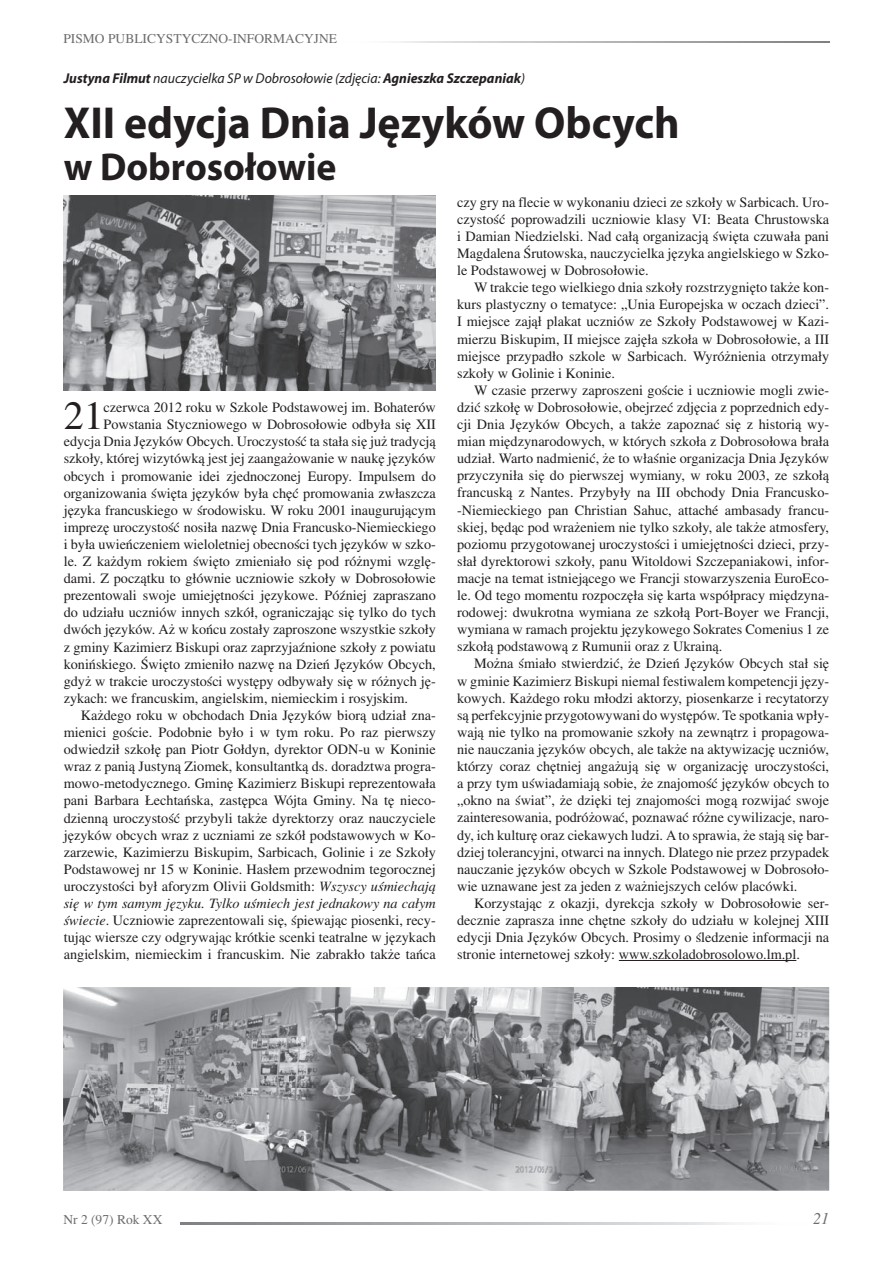
<style>
.page{position:relative;width:893px;height:1263px;background:#fff}
.page>*{position:absolute;margin:0;border:0;box-sizing:border-box;transform-origin:0 0}
.t1{font:700 45px "Myriad Pro";color:#231f20}
.t2{font:40.05px "Toronto";color:#231f20}
.t3{font:700 39px "Myriad Pro";color:#231f20}
.t4{font:italic 16.5px "Toronto";color:#6c6d70}
.t5{font:14.25px/17.1px "Toronto";color:#231f20;text-align:justify}
.t6{font:italic 14.25px "Myriad Pro";color:#231f20}
.t7{font:italic 14.25px "Toronto";color:#231f20}
.t8{font:13.5px "Toronto";color:#6c6d70}
.s1{font-weight:700}
.s2{font-style:italic}
</style>
<div class="page">
<hr style="left:619px;top:960px;width:177px;height:1px;background:#231f20">
<img style="left:64px;top:196px;width:372px;height:195px">
<img style="left:573px;top:987px;width:256px;height:204px">
<img style="left:335px;top:987px;width:208px;height:153px">
<img style="left:335px;top:1140px;width:208px;height:51px">
<img style="left:543px;top:987px;width:30px;height:204px">
<img style="left:64px;top:987px;width:271px;height:204px">
<p class="t8" style="left:63px;top:31px;width:275px">PISMO PUBLICYSTYCZNO-INFORMACYJNE</p>
<p class="t6" style="left:64px;top:69px;width:463px"><span class="s1">Justyna Filmut</span> nauczycielka SP w Dobrosołowie (zdjęcia: <span class="s1">Agnieszka Szczepaniak</span>)</p>
<h1 class="t1" style="left:64px;top:93px;width:617px">XII edycja Dnia Języków Obcych</h1>
<h3 class="t3" style="left:64px;top:141px;width:274px">w Dobrosołowie</h3>
<h2 class="t2" style="left:64px;top:393px;width:41px">21</h2>
<p class="t5" style="left:104px;top:399px;width:334px">czerwca 2012 roku w Szkole Podstawowej im. Bohaterów</p>
<p class="t5" style="left:104px;top:416px;width:334px">Powstania Styczniowego w Dobrosołowie odbyła się XII</p>
<p class="t5" style="left:64px;top:433px;width:374px">edycja Dnia Języków Obcych. Uroczystość ta stała się już tradycją</p>
<p class="t5" style="left:64px;top:450px;width:374px">szkoły, której wizytówką jest jej zaangażowanie w naukę języków</p>
<p class="t5" style="left:64px;top:467px;width:374px">obcych i promowanie idei zjednoczonej Europy. Impulsem do</p>
<p class="t5" style="left:64px;top:484px;width:374px">organizowania święta języków była chęć promowania zwłaszcza</p>
<p class="t5" style="left:64px;top:501px;width:374px">języka francuskiego w środowisku. W roku 2001 inaugurującym</p>
<p class="t5" style="left:64px;top:518px;width:374px">imprezę uroczystość nosiła nazwę Dnia Francusko-Niemieckiego</p>
<p class="t5" style="left:64px;top:535px;width:374px">i była uwieńczeniem wieloletniej obecności tych języków w szko-</p>
<p class="t5" style="left:64px;top:553px;width:374px">le. Z każdym rokiem święto zmieniało się pod różnymi wzglę-</p>
<p class="t5" style="left:64px;top:570px;width:374px">dami. Z początku to głównie uczniowie szkoły w Dobrosołowie</p>
<p class="t5" style="left:64px;top:587px;width:374px">prezentowali swoje umiejętności językowe. Później zapraszano</p>
<p class="t5" style="left:64px;top:604px;width:374px">do udziału uczniów innych szkół, ograniczając się tylko do tych</p>
<p class="t5" style="left:64px;top:621px;width:374px">dwóch języków. Aż w końcu zostały zaproszone wszystkie szkoły</p>
<p class="t5" style="left:64px;top:638px;width:374px">z gminy Kazimierz Biskupi oraz zaprzyjaźnione szkoły z powiatu</p>
<p class="t5" style="left:64px;top:655px;width:374px">konińskiego. Święto zmieniło nazwę na Dzień Języków Obcych,</p>
<p class="t5" style="left:64px;top:672px;width:374px">gdyż w trakcie uroczystości występy odbywały się w różnych ję-</p>
<p class="t5" style="left:64px;top:689px;width:346px">zykach: we francuskim, angielskim, niemieckim i rosyjskim.</p>
<p class="t5" style="left:81px;top:706px;width:357px">Każdego roku w obchodach Dnia Języków biorą udział zna-</p>
<p class="t5" style="left:64px;top:724px;width:374px">mienici goście. Podobnie było i w tym roku. Po raz pierwszy</p>
<p class="t5" style="left:64px;top:741px;width:374px">odwiedził szkołę pan Piotr Gołdyn, dyrektor ODN-u w Koninie</p>
<p class="t5" style="left:64px;top:758px;width:374px">wraz z panią Justyną Ziomek, konsultantką ds. doradztwa progra-</p>
<p class="t5" style="left:64px;top:775px;width:374px">mowo-metodycznego. Gminę Kazimierz Biskupi reprezentowała</p>
<p class="t5" style="left:64px;top:792px;width:374px">pani Barbara Łechtańska, zastępca Wójta Gminy. Na tę nieco-</p>
<p class="t5" style="left:64px;top:809px;width:374px">dzienną uroczystość przybyli także dyrektorzy oraz nauczyciele</p>
<p class="t5" style="left:64px;top:826px;width:374px">języków obcych wraz z uczniami ze szkół podstawowych w Ko-</p>
<p class="t5" style="left:64px;top:843px;width:374px">zarzewie, Kazimierzu Biskupim, Sarbicach, Golinie i ze Szkoły</p>
<p class="t5" style="left:64px;top:860px;width:374px">Podstawowej nr 15 w Koninie. Hasłem przewodnim tegorocznej</p>
<p class="t5" style="left:64px;top:877px;width:374px">uroczystości był aforyzm Olivii Goldsmith: <span class="s2">Wszyscy uśmiechają</span></p>
<p class="t7" style="left:64px;top:895px;width:374px">się w tym samym języku. Tylko uśmiech jest jednakowy na całym</p>
<p class="t5" style="left:64px;top:912px;width:374px"><span class="s2">świecie</span>. Uczniowie zaprezentowali się, śpiewając piosenki, recy-</p>
<p class="t5" style="left:64px;top:929px;width:374px">tując wiersze czy odgrywając krótkie scenki teatralne w językach</p>
<p class="t5" style="left:64px;top:946px;width:374px">angielskim, niemieckim i francuskim. Nie zabrakło także tańca</p>
<p class="t5" style="left:457px;top:193px;width:374px">czy gry na flecie w wykonaniu dzieci ze szkoły w Sarbicach. Uro&shy;czystość poprowadzili uczniowie klasy VI: Beata Chrustowska i Damian Niedzielski. Nad całą organizacją święta czuwała pani Magdalena Śrutowska, nauczycielka języka angielskiego w Szko&shy;le Podstawowej w Dobrosołowie.</p>
<p class="t5" style="left:457px;top:279px;width:374px;text-indent:17px">W trakcie tego wielkiego dnia szkoły rozstrzygnięto także kon&shy;kurs plastyczny o tematyce: „Unia Europejska w oczach dzieci”.<br>I miejsce zajął plakat uczniów ze Szkoły Podstawowej w Kazi&shy;mierzu Biskupim, II miejsce zajęła szkoła w Dobrosołowie, a III miejsce przypadło szkole w Sarbicach. Wyróżnienia otrzymały szkoły w Golinie i Koninie.</p>
<p class="t5" style="left:457px;top:381px;width:374px;text-indent:17px">W czasie przerwy zaproszeni goście i uczniowie mogli zwie&shy;dzić szkołę w Dobrosołowie, obejrzeć zdjęcia z poprzednich edy&shy;cji Dnia Języków Obcych, a także zapoznać się z historią wy&shy;mian międzynarodowych, w których szkoła z Dobrosołowa brała udział. Warto nadmienić, że to właśnie organizacja Dnia Języków przyczyniła się do pierwszej wymiany, w roku 2003, ze szkołą francuską z Nantes. Przybyły na III obchody Dnia Francusko--Niemieckiego pan Christian Sahuc, attaché ambasady francu&shy;skiej, będąc pod wrażeniem nie tylko szkoły, ale także atmosfery, poziomu przygotowanej uroczystości i umiejętności dzieci, przy&shy;słał dyrektorowi szkoły, panu Witoldowi Szczepaniakowi, infor&shy;macje na temat istniejącego we Francji stowarzyszenia EuroEco&shy;le. Od tego momentu rozpoczęła się karta współpracy międzyna&shy;rodowej: dwukrotna wymiana ze szkołą Port-Boyer we Francji, wymiana w ramach projektu językowego Sokrates Comenius 1 ze szkołą podstawową z Rumunii oraz z Ukrainą.</p>
<p class="t5" style="left:457px;top:655px;width:374px;text-indent:17px">Można śmiało stwierdzić, że Dzień Języków Obcych stał się w gminie Kazimierz Biskupi niemal festiwalem kompetencji języ&shy;kowych. Każdego roku młodzi aktorzy, piosenkarze i recytatorzy są perfekcyjnie przygotowywani do występów. Te spotkania wpły&shy;wają nie tylko na promowanie szkoły na zewnątrz i propagowa&shy;nie nauczania języków obcych, ale także na aktywizację uczniów, którzy coraz chętniej angażują się w organizację uroczystości, a przy tym uświadamiają sobie, że znajomość języków obcych to „okno na świat”, że dzięki tej znajomości mogą rozwijać swoje zainteresowania, podróżować, poznawać różne cywilizacje, naro&shy;dy, ich kulturę oraz ciekawych ludzi. A to sprawia, że stają się bar&shy;dziej tolerancyjni, otwarci na innych. Dlatego nie przez przypadek nauczanie języków obcych w Szkole Podstawowej w Dobrosoło&shy;wie uznawane jest za jeden z ważniejszych celów placówki.</p>
<p class="t5" style="left:457px;top:894px;width:374px;text-indent:17px">Korzystając z okazji, dyrekcja szkoły w Dobrosołowie ser&shy;decznie zaprasza inne chętne szkoły do udziału w kolejnej XIII edycji Dnia Języków Obcych. Prosimy o śledzenie informacji na stronie internetowej szkoły: www.szkoladobrosolowo.lm.pl.</p>
<p class="t8" style="left:63px;top:1212px;width:100px">Nr 2 (97) Rok XX</p>
<p class="t4" style="left:813px;top:1209px;width:18px">21</p>
</div>
